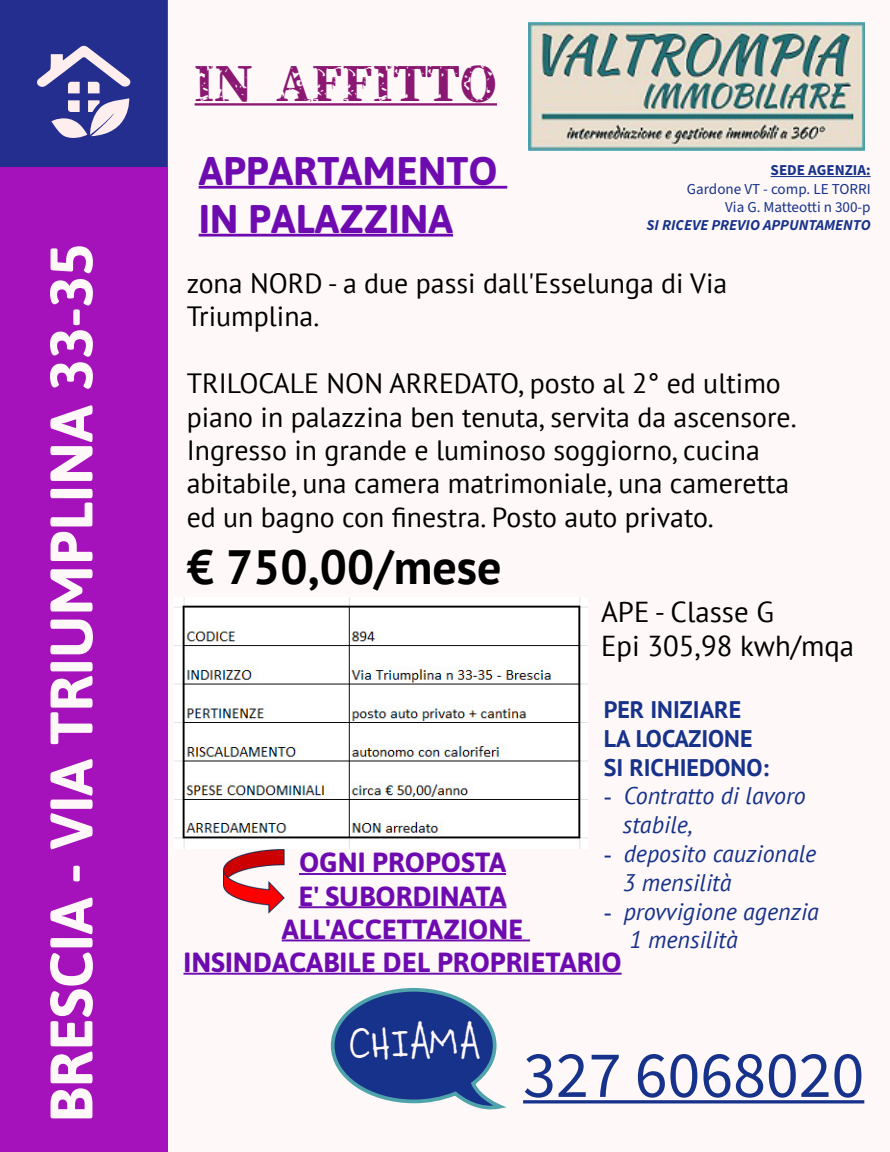
<style>
.page{position:relative;width:890px;height:1152px;background:#fef8f8}
.page>*{position:absolute;margin:0;border:0;box-sizing:border-box;transform-origin:0 0}
.t1{font:66px "Source Sans 3";color:#17328a}
.t2{font:700 60px "Asap";color:#fef8f8}
.t3{font:48.4px "Chauncy Pro";color:#fef8f8}
.t4{font:700 48px "PT Sans";color:#000}
.t5{font:46.4px "Genkaimincho";color:#8a1772}
.t6{font:700 40px/48px "Asap";color:#6e0bb0}
.t7{font:28.8px/34.4px "PT Sans";color:#000}
.t8{font:28px/33.6px "PT Sans";color:#000}
.t9{font:700 27.6px/33.2px "Asap";color:#6e0bb0;text-align:center}
.t10{font:italic 24px/28.8px "PT Sans";color:#17328a}
.t11{font:700 24px/28.8px "PT Sans";color:#17328a}
.t12{font:15.2px/18px "Source Sans 3";color:#17328a;text-align:right}
.t13{font:italic 700 15.2px "Source Sans 3";color:#17328a}
.t14{font:700 15.2px "Source Sans 3";color:#17328a}
.s1{font-family:"Times New Roman";font-style:normal}
</style>
<div class="page">
<div style="left:0;top:0;width:167px;height:1152px;background:#a511ba"></div>
<div style="left:0;top:0;width:167px;height:167px;background:#242e8e"></div>
<svg style="left:37px;top:45px;width:94px;height:93px"></svg>
<img style="left:528px;top:22px;width:336px;height:129px">
<hr style="left:199px;top:186px;width:308px;height:3px;background:#6e0bb0">
<hr style="left:199px;top:234px;width:254px;height:3px;background:#6e0bb0">
<hr style="left:195px;top:103px;width:302px;height:3px;background:#8a1772">
<svg style="left:330px;top:988px;width:174px;height:122px"></svg>
<hr style="left:523px;top:1100px;width:341px;height:3px;background:#17328a">
<hr style="left:771px;top:176px;width:100px;height:1px;background:#17328a">
<img style="left:174px;top:597px;width:414px;height:252px">
<hr style="left:299px;top:873px;width:207px;height:2px;background:#6e0bb0">
<hr style="left:299px;top:906px;width:207px;height:2px;background:#6e0bb0">
<hr style="left:282px;top:940px;width:248px;height:1px;background:#6e0bb0">
<hr style="left:183px;top:973px;width:439px;height:2px;background:#6e0bb0">
<img style="left:223px;top:849px;width:62px;height:64px">
<h2 class="t2" style="left:29px;top:1123px;width:881px;rotate:-90deg">BRESCIA - VIA TRIUMPLINA 33-35</h2>
<h3 class="t5" style="left:195px;top:54px;width:304px">IN AFFITTO</h3>
<h3 class="t6" style="left:199px;top:145px;width:301px">APPARTAMENTO<br>IN PALAZZINA</h3>
<p class="t8" style="left:187px;top:266px;width:542px">zona NORD - a due passi dall'Esselunga di Via<br>Triumplina.</p>
<p class="t14" style="left:771px;top:160px;width:102px">SEDE AGENZIA:</p>
<p class="t12" style="left:687px;top:180px;width:185px">Gardone VT - comp. LE TORRI<br>Via G. Matteotti n 300-p</p>
<p class="t13" style="left:647px;top:215px;width:226px">SI RICEVE PREVIO APPUNTAMENTO</p>
<p class="t8" style="left:187px;top:366px;width:611px">TRILOCALE NON ARREDATO, posto al 2° ed ultimo piano in palazzina ben tenuta, servita da ascensore.<br>Ingresso in grande e luminoso soggiorno, cucina abitabile, una camera matrimoniale, una cameretta ed un bagno con finestra. Posto auto privato.</p>
<h3 class="t4" style="left:187px;top:536px;width:316px">€ 750,00/mese</h3>
<p class="t7" style="left:601px;top:594px;width:255px">APE - Classe G<br>Epi 305,98 kwh/mqa</p>
<p class="t11" style="left:604px;top:695px;width:167px">PER INIZIARE<br>LA LOCAZIONE<br>SI RICHIEDONO:</p>
<p class="t10" style="left:623px;top:781px;width:184px;text-indent:-19px"><span class="s1">-</span> Contratto di lavoro stabile,</p>
<p class="t10" style="left:623px;top:839px;width:195px;text-indent:-19px"><span class="s1">-</span> deposito cauzionale<br>3 mensilità</p>
<p class="t10" style="left:629px;top:896px;width:191px;text-indent:-26px"><span class="s1">-</span> provvigione agenzia<br>1 mensilità</p>
<p class="t9" style="left:183px;top:845px;width:440px">OGNI PROPOSTA<br>E' SUBORDINATA<br>ALL'ACCETTAZIONE<br>INSINDACABILE DEL PROPRIETARIO</p>
<h3 class="t3" style="left:349px;top:1003px;width:134px">CHIAMA</h3>
<h1 class="t1" style="left:523px;top:1034px;width:343px">327 6068020</h1>
</div>
